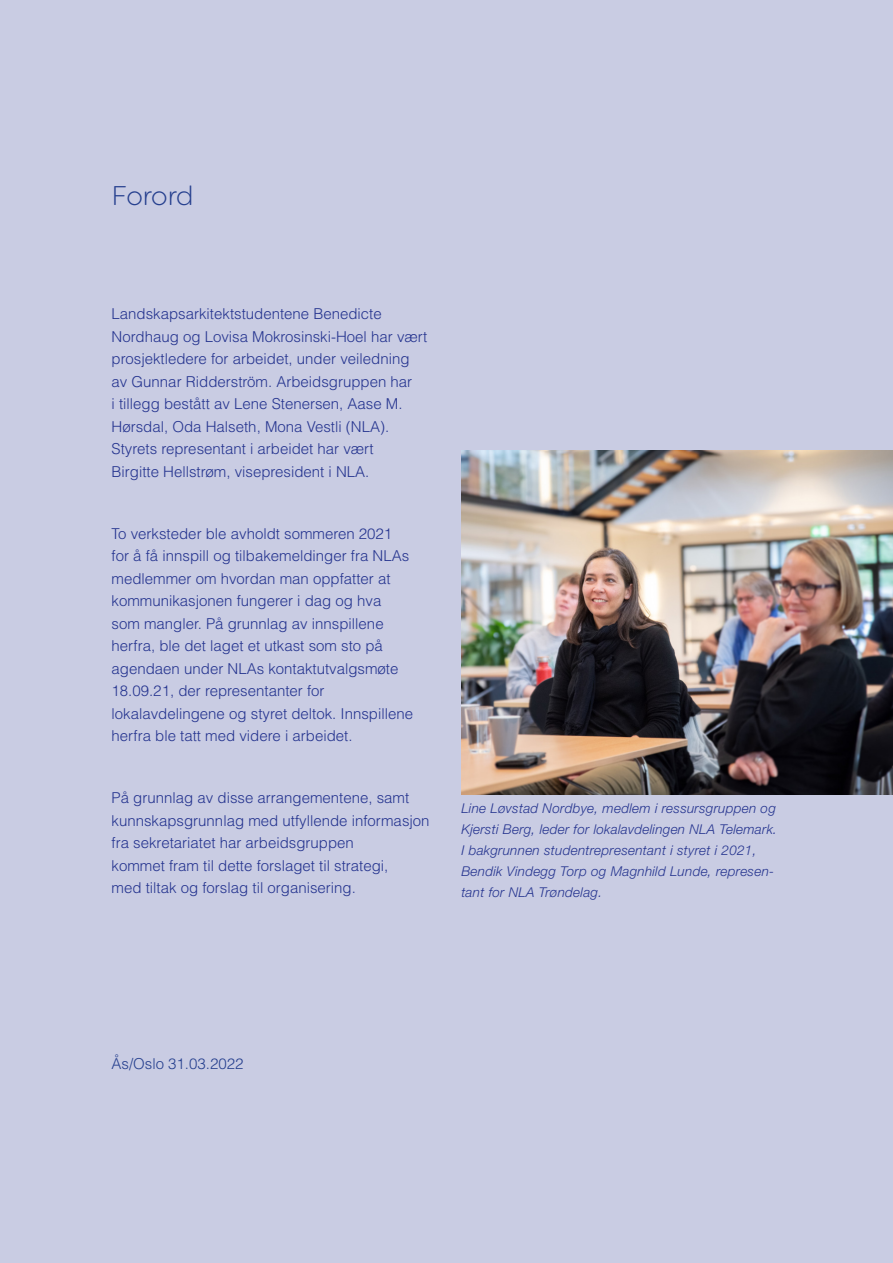
<style>
.page{position:relative;width:893px;height:1263px;background:#c9cce3}
.page>*{position:absolute;margin:0;border:0;box-sizing:border-box;transform-origin:0 0}
.Subtitle{font:300 27px "Filson Soft";letter-spacing:-.025em;color:#253f8e}
.Body_Text{font:300 15px/22.5px "Helvetica LT Std";color:#25348f}
.Body_Text-2{font:300 15px "Helvetica LT Std";color:#253f8e}
.Paragraph_Style_1{font:italic 300 13.5px/21px "Helvetica Neue LT Std";letter-spacing:.02em;color:#25348f}
</style>
<div class="page">
<img style="left:461px;top:450px;width:432px;height:344px">
<p class="Subtitle" style="left:112px;top:178px;width:84px">Forord</p>
<p class="Body_Text" style="left:112px;top:302px;width:317px">Landskapsarkitektstudentene Benedicte Nordhaug og Lovisa Mokrosinski-Hoel har vært prosjektledere for arbeidet, under veiledning av Gunnar Ridderström. Arbeidsgruppen har<br>i tillegg bestått av Lene Stenersen, Aase M.<br>Hørsdal, Oda Halseth, Mona Vestli (NLA).<br>Styrets representant i arbeidet har vært<br>Birgitte Hellstrøm, visepresident i NLA.</p>
<p class="Body_Text" style="left:112px;top:522px;width:303px">To verksteder ble avholdt sommeren 2021 for å få innspill og tilbakemeldinger fra NLAs medlemmer om hvordan man oppfatter at kommunikasjonen fungerer i dag og hva som mangler. På grunnlag av innspillene herfra, ble det laget et utkast som sto på agendaen under NLAs kontaktutvalgsmøte 18.09.21, der representanter for lokalavdelingene og styret deltok. Innspillene herfra ble tatt med videre i arbeidet.</p>
<p class="Body_Text" style="left:112px;top:786px;width:319px">På grunnlag av disse arrangementene, samt kunnskapsgrunnlag med utfyllende informasjon fra sekretariatet har arbeidsgruppen<br>kommet fram til dette forslaget til strategi,<br>med tiltak og forslag til organisering.</p>
<p class="Paragraph_Style_1" style="left:461px;top:797px;width:317px">Line Løvstad Nordbye, medlem i ressursgruppen og Kjersti Berg, leder for lokalavdelingen NLA Telemark.<br>I bakgrunnen studentrepresentant i styret i 2021, Bendik Vindegg Torp og Magnhild Lunde, represen&shy;tant for NLA Trøndelag.</p>
<p class="Body_Text-2" style="left:112px;top:1054px;width:133px">Ås/Oslo 31.03.2022</p>
</div>
